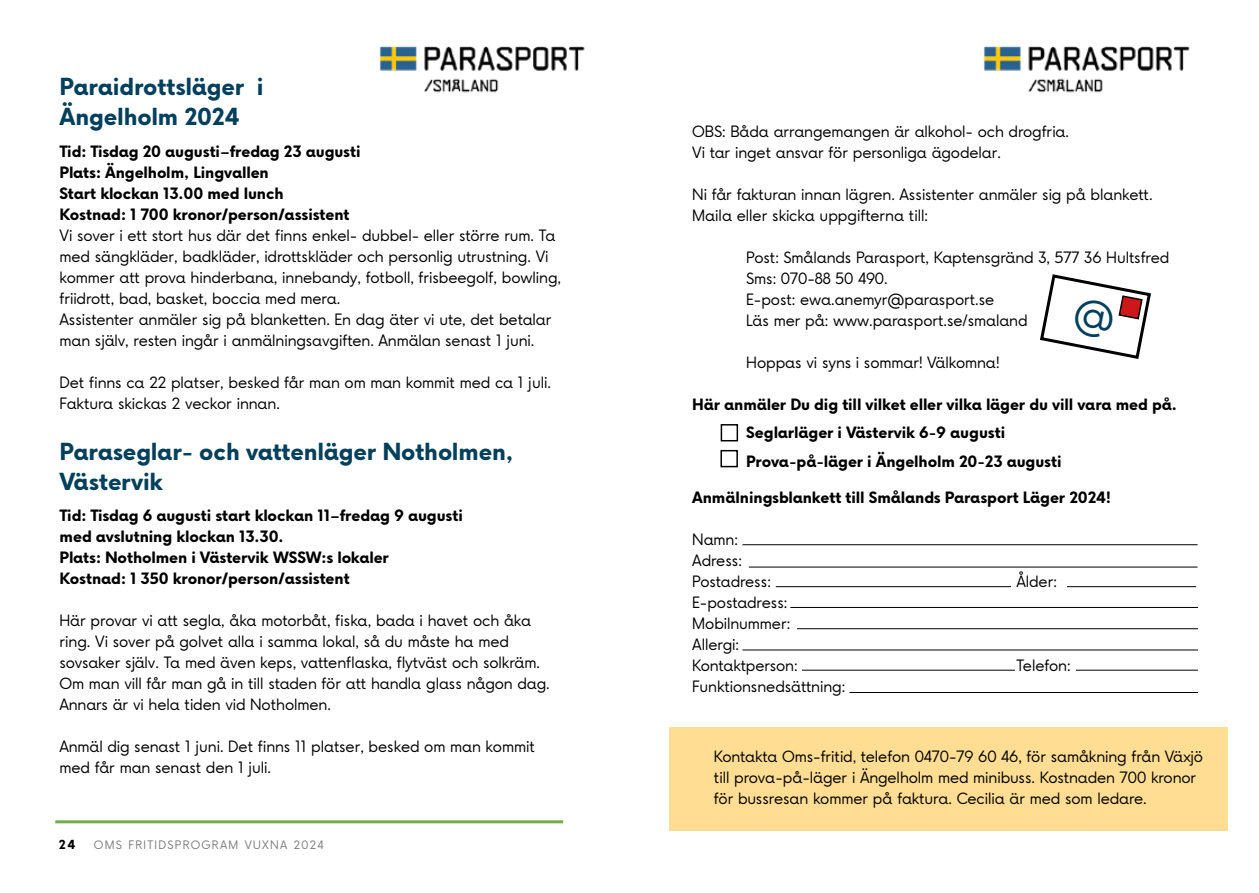
<style>
.page{position:relative;width:1259px;height:893px;background:#fff}
.page>*{position:absolute;margin:0;border:0;box-sizing:border-box;transform-origin:0 0}
.t1{font:700 22.5px/30px "Vaxjo Now";letter-spacing:-.005em;color:#00405c}
.t2{font:15px/21px "Vaxjo Now";letter-spacing:-.005em;color:#000}
.t3{font:700 15px/21px "Vaxjo Now";letter-spacing:-.005em;color:#000}
.t4{font:700 12px "Vaxjo Now";color:#000}
.t5{font:11.25px "Vaxjo Now";letter-spacing:.12em;color:#7c7b7b}
.s1{font-weight:700}
</style>
<div class="page">
<hr style="left:55px;top:820px;width:508px;height:3px;background:#72ad4a">
<img style="left:983px;top:46px;width:207px;height:47px">
<div style="left:720px;top:424px;width:18px;height:17px;border:1px solid #000"></div>
<div style="left:720px;top:450px;width:18px;height:17px;border:1px solid #000"></div>
<hr style="left:802px;top:670px;width:396px;height:1px;background:#000">
<hr style="left:776px;top:586px;width:420px;height:1px;background:#000">
<div style="left:1014px;top:657px;width:47px;height:30px;background:#fff"></div>
<div style="left:1015px;top:653px;width:61px;height:30px;background:#fff"></div>
<hr style="left:742px;top:544px;width:455px;height:1px;background:#000">
<hr style="left:749px;top:567px;width:448px;height:1px;background:#000">
<hr style="left:790px;top:607px;width:408px;height:1px;background:#000">
<hr style="left:797px;top:628px;width:401px;height:1px;background:#000">
<hr style="left:742px;top:650px;width:456px;height:1px;background:#000">
<hr style="left:849px;top:692px;width:349px;height:1px;background:#000">
<div style="left:1011px;top:570px;width:55px;height:31px;background:#fff"></div>
<img style="left:379px;top:46px;width:206px;height:47px">
<div style="left:669px;top:727px;width:558px;height:103px;background:#ffde94"></div>
<svg style="left:1040px;top:274px;width:111px;height:85px"></svg>
<h1 class="t1" style="left:60px;top:72px;width:205px">Paraidrottsläger i<br>Ängelholm 2024</h1>
<p class="t3" style="left:60px;top:141px;width:303px">Tid: Tisdag 20 augusti–fredag 23 augusti Plats: Ängelholm, Lingvallen<br>Start klockan 13.00 med lunch<br>Kostnad: 1 700 kronor/person/assistent</p>
<p class="t2" style="left:60px;top:225px;width:503px">Vi sover i ett stort hus där det finns enkel- dubbel- eller större rum. Ta med sängkläder, badkläder, idrottskläder och personlig utrustning. Vi kommer att prova hinderbana, innebandy, fotboll, frisbeegolf, bowling, friidrott, bad, basket, boccia med mera.<br>Assistenter anmäler sig på blanketten. En dag äter vi ute, det betalar man själv, resten ingår i anmälningsavgiften. Anmälan senast 1 juni.</p>
<p class="t2" style="left:60px;top:372px;width:493px">Det finns ca 22 platser, besked får man om man kommit med ca 1 juli.<br>Faktura skickas 2 veckor innan.</p>
<h1 class="t1" style="left:60px;top:436px;width:455px">Paraseglar- och vattenläger Notholmen,<br>Västervik</h1>
<p class="t3" style="left:60px;top:505px;width:405px">Tid: Tisdag 6 augusti start klockan 11–fredag 9 augusti med avslutning klockan 13.30.<br>Plats: Notholmen i Västervik WSSW:s lokaler<br>Kostnad: 1 350 kronor/person/assistent</p>
<p class="t2" style="left:60px;top:610px;width:492px">Här provar vi att segla, åka motorbåt, fiska, bada i havet och åka ring. Vi sover på golvet alla i samma lokal, så du måste ha med sovsaker själv. Ta med även keps, vattenflaska, flytväst och solkräm.<br>Om man vill får man gå in till staden för att handla glass någon dag.<br>Annars är vi hela tiden vid Notholmen.</p>
<p class="t2" style="left:60px;top:736px;width:477px">Anmäl dig senast 1 juni. Det finns 11 platser, besked om man kommit med får man senast den 1 juli.</p>
<p class="t4" style="left:59px;top:836px;width:18px">24</p>
<p class="t5" style="left:94px;top:837px;width:231px">OMS FRITIDSPROGRAM VUXNA 2024</p>
<p class="t2" style="left:692px;top:121px;width:378px">OBS: Båda arrangemangen är alkohol- och drogfria.<br>Vi tar inget ansvar för personliga ägodelar.</p>
<p class="t2" style="left:692px;top:184px;width:462px">Ni får fakturan innan lägren. Assistenter anmäler sig på blankett.<br>Maila eller skicka uppgifterna till:</p>
<p class="t2" style="left:746px;top:247px;width:424px">Post: Smålands Parasport, Kaptensgränd 3, 577 36 Hultsfred Sms: 070-88 50 490.<br>E-post: ewa.anemyr@parasport.se<br>Läs mer på: www.parasport.se/smaland</p>
<p class="t2" style="left:746px;top:352px;width:255px">Hoppas vi syns i sommar! Välkomna!</p>
<p class="t3" style="left:746px;top:390px;width:432px;line-height:28.5px;text-indent:-54px">Här anmäler Du dig till vilket eller vilka läger du vill vara med på.<br>Seglarläger i Västervik 6-9 augusti<br>Prova-på-läger i Ängelholm 20-23 augusti</p>
<p class="t3" style="left:692px;top:487px;width:420px">Anmälningsblankett till Smålands Parasport Läger 2024!</p>
<p class="t2" style="left:692px;top:529px;width:80px">Namn:<br>Adress:<br>Postadress:</p>
<p class="t2" style="left:1016px;top:571px;width:42px">Ålder:</p>
<p class="t2" style="left:692px;top:592px;width:107px">E-postadress:<br>Mobilnummer:<br>Allergi:<br>Kontaktperson:</p>
<p class="t2" style="left:692px;top:676px;width:155px">Funktionsnedsättning:</p>
<p class="t2" style="left:1016px;top:655px;width:56px">Telefon:</p>
<p class="t2" style="left:810px;top:738px;width:344px">under fritidsprogram och till länken <span class="s1">Anmälan till</span></p>
<p class="t2" style="left:714px;top:746px;width:490px">Kontakta Oms-fritid, telefon 0470-79 60 46, för samåkning från Växjö till prova-på-läger i Ängelholm med minibuss. Kostnaden 700 kronor för bussresan kommer på faktura. Cecilia är med som ledare.</p>
</div>
